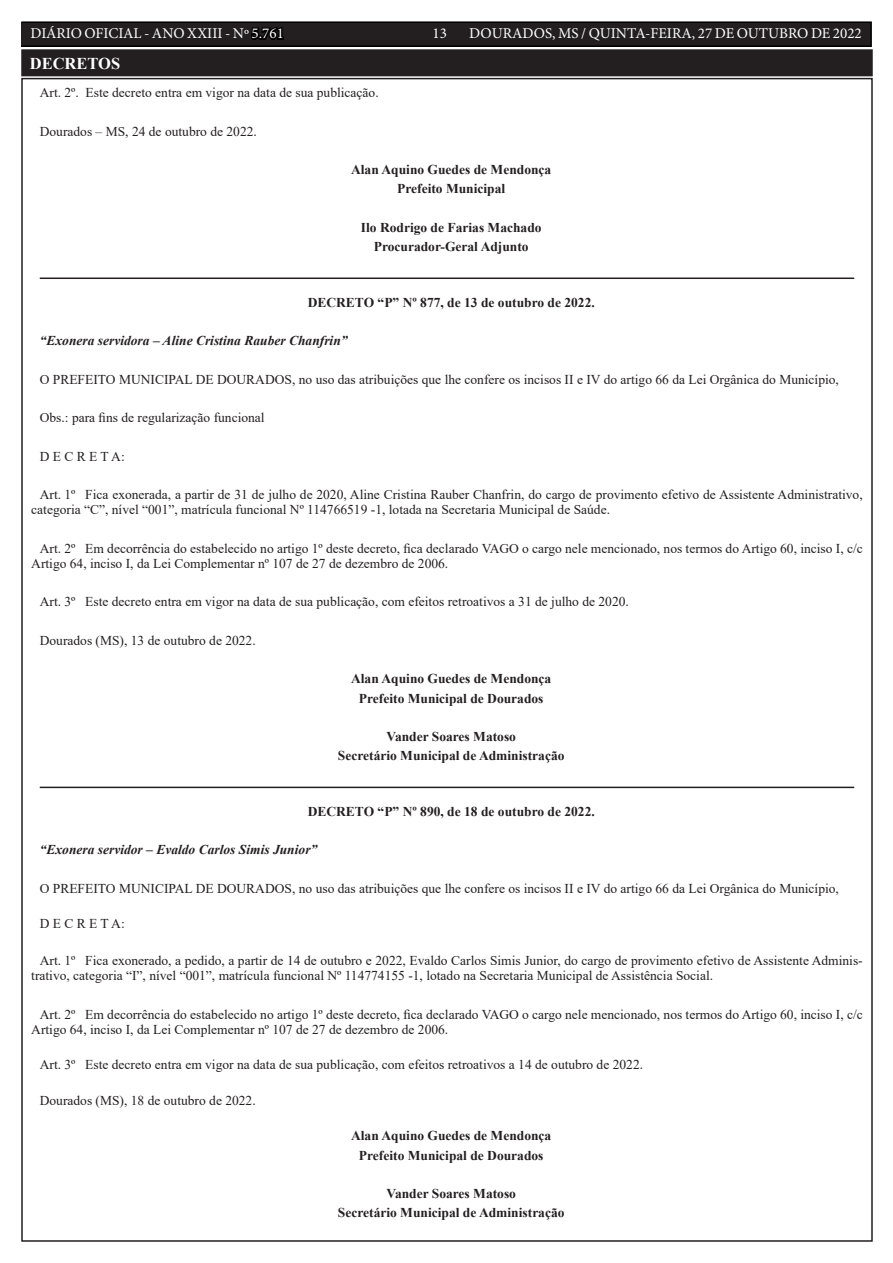
<style>
.page{position:relative;width:893px;height:1263px;background:#fff}
.page>*{position:absolute;margin:0;border:0;box-sizing:border-box;transform-origin:0 0}
.TEXTO{font:700 16.5px "Times New Roman";color:#fff}
.t1{font:15px "Minion Pro";color:#fff}
.TEXTO-2{font:13.5px/15px "Times New Roman";color:#231f20}
.TEXTO-3{font:700 13.5px "Times New Roman";color:#231f20}
.TEXTO-4{font:italic 700 13.5px "Times New Roman";color:#231f20}
.s1{color:#000}
</style>
<div class="page">
<div style="left:21px;top:22px;width:850px;height:24px;background:#231f20"></div>
<div style="left:21px;top:21px;width:851px;height:26px;border:2px solid #000"></div>
<hr style="left:40px;top:277px;width:814px;height:2px;background:#231f20">
<hr style="left:40px;top:787px;width:814px;height:1px;background:#231f20">
<div style="left:23px;top:51px;width:848px;height:23px;background:#231f20"></div>
<div style="left:21px;top:49px;width:852px;height:27px;border:4px solid #231f20"></div>
<p class="t1" style="left:31px;top:24px;width:255px">DIÁRIO OFICIAL - ANO XXIII - Nº <span class="s1">5.761</span></p>
<p class="t1" style="left:432px;top:24px;width:16px">13</p>
<p class="t1" style="left:469px;top:24px;width:394px">DOURADOS, MS / QUINTA-FEIRA, 27 DE OUTUBRO DE 2022</p>
<p class="TEXTO" style="left:30px;top:52px;width:92px">DECRETOS</p>
<p class="TEXTO-2" style="left:40px;top:85px;width:340px">Art. 2º. Este decreto entra em vigor na data de sua publicação.</p>
<p class="TEXTO-2" style="left:40px;top:123px;width:219px">Dourados – MS, 24 de outubro de 2022.</p>
<p class="TEXTO-3" style="left:351px;top:160px;width:202px">Alan Aquino Guedes de Mendonça</p>
<p class="TEXTO-3" style="left:397px;top:179px;width:110px">Prefeito Municipal</p>
<p class="TEXTO-3" style="left:361px;top:218px;width:182px">Ilo Rodrigo de Farias Machado</p>
<p class="TEXTO-3" style="left:374px;top:237px;width:156px">Procurador-Geral Adjunto</p>
<p class="TEXTO-3" style="left:308px;top:292px;width:289px">DECRETO “P” Nº 877, de 13 de outubro de 2022.</p>
<p class="TEXTO-4" style="left:40px;top:331px;width:309px">“Exonera servidora – Aline Cristina Rauber Chanfrin”</p>
<p class="TEXTO-2" style="left:40px;top:371px;width:801px">O PREFEITO MUNICIPAL DE DOURADOS, no uso das atribuições que lhe confere os incisos II e IV do artigo 66 da Lei Orgânica do Município,</p>
<p class="TEXTO-2" style="left:40px;top:410px;width:226px">Obs.: para fins de regularização funcional</p>
<p class="TEXTO-2" style="left:40px;top:448px;width:87px">D E C R E T A:</p>
<p class="TEXTO-2" style="left:31px;top:487px;width:833px;text-indent:9px">Art. 1º Fica exonerada, a partir de 31 de julho de 2020, Aline Cristina Rauber Chanfrin, do cargo de provimento efetivo de Assistente Administrativo, categoria “C”, nível “001”, matrícula funcional Nº 114766519 -1, lotada na Secretaria Municipal de Saúde.</p>
<p class="TEXTO-2" style="left:31px;top:540px;width:833px;text-indent:9px">Art. 2º Em decorrência do estabelecido no artigo 1º deste decreto, fica declarado VAGO o cargo nele mencionado, nos termos do Artigo 60, inciso I, c/c<br>Artigo 64, inciso I, da Lei Complementar nº 107 de 27 de dezembro de 2006.</p>
<p class="TEXTO-2" style="left:40px;top:594px;width:591px">Art. 3º Este decreto entra em vigor na data de sua publicação, com efeitos retroativos a 31 de julho de 2020.</p>
<p class="TEXTO-2" style="left:40px;top:632px;width:217px">Dourados (MS), 13 de outubro de 2022.</p>
<p class="TEXTO-3" style="left:351px;top:669px;width:202px">Alan Aquino Guedes de Mendonça</p>
<p class="TEXTO-3" style="left:359px;top:688px;width:186px">Prefeito Municipal de Dourados</p>
<p class="TEXTO-3" style="left:386px;top:727px;width:131px">Vander Soares Matoso</p>
<p class="TEXTO-3" style="left:338px;top:746px;width:228px">Secretário Municipal de Administração</p>
<p class="TEXTO-3" style="left:308px;top:802px;width:289px">DECRETO “P” Nº 890, de 18 de outubro de 2022.</p>
<p class="TEXTO-4" style="left:40px;top:840px;width:279px">“Exonera servidor – Evaldo Carlos Simis Junior”</p>
<p class="TEXTO-2" style="left:40px;top:880px;width:801px">O PREFEITO MUNICIPAL DE DOURADOS, no uso das atribuições que lhe confere os incisos II e IV do artigo 66 da Lei Orgânica do Município,</p>
<p class="TEXTO-2" style="left:40px;top:916px;width:87px">D E C R E T A:</p>
<p class="TEXTO-2" style="left:31px;top:953px;width:833px;text-indent:9px">Art. 1º Fica exonerado, a pedido, a partir de 14 de outubro e 2022, Evaldo Carlos Simis Junior, do cargo de provimento efetivo de Assistente Adminis&shy;trativo, categoria “I”, nível “001”, matrícula funcional Nº 114774155 -1, lotado na Secretaria Municipal de Assistência Social.</p>
<p class="TEXTO-2" style="left:31px;top:1006px;width:833px;text-indent:9px">Art. 2º Em decorrência do estabelecido no artigo 1º deste decreto, fica declarado VAGO o cargo nele mencionado, nos termos do Artigo 60, inciso I, c/c<br>Artigo 64, inciso I, da Lei Complementar nº 107 de 27 de dezembro de 2006.</p>
<p class="TEXTO-2" style="left:40px;top:1057px;width:605px">Art. 3º Este decreto entra em vigor na data de sua publicação, com efeitos retroativos a 14 de outubro de 2022.</p>
<p class="TEXTO-2" style="left:40px;top:1092px;width:217px">Dourados (MS), 18 de outubro de 2022.</p>
<p class="TEXTO-3" style="left:351px;top:1126px;width:202px">Alan Aquino Guedes de Mendonça</p>
<p class="TEXTO-3" style="left:359px;top:1145px;width:186px">Prefeito Municipal de Dourados</p>
<p class="TEXTO-3" style="left:386px;top:1184px;width:131px">Vander Soares Matoso</p>
<p class="TEXTO-3" style="left:338px;top:1203px;width:228px">Secretário Municipal de Administração</p>
</div>
